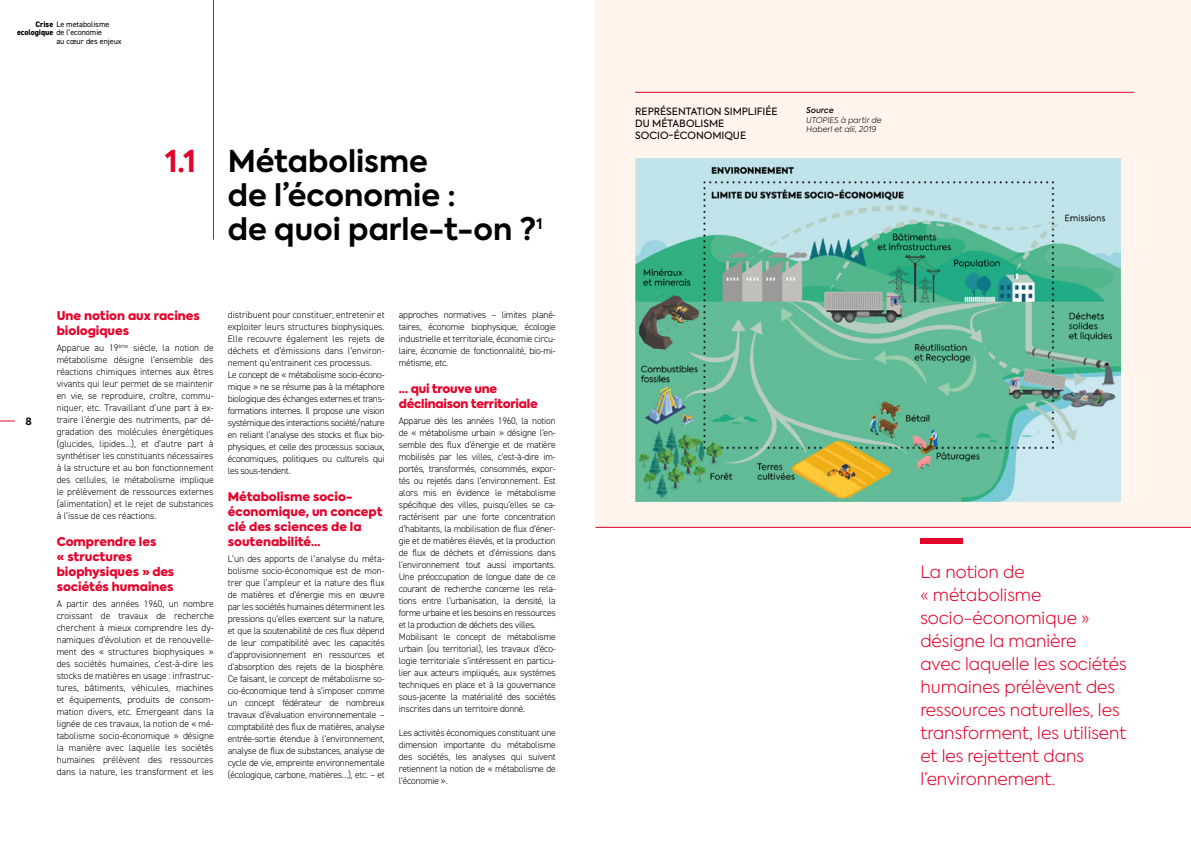
<style>
.page{position:relative;width:1191px;height:842px;background:#fff}
.page>*{position:absolute;margin:0;border:0;box-sizing:border-box;transform-origin:0 0}
.t1{font:700 30px/34px "Axiforma";color:#000}
.t2{font:700 30px "Axiforma";color:#e4032b}
.t3{font:300 17px/23px "Axiforma";color:#e4032b}
.t4{font:900 12px/15px "Axiforma";color:#e4032b}
.t5{font:900 12px/15px "Axiforma";letter-spacing:-.02em;color:#e4032b}
.t6{font:10px/12px "Axiforma";color:#000}
.t7{font:700 10px "Axiforma";color:#000}
.t8{font:300 9.5px/12px "DIN2014";letter-spacing:-.02em;color:#000;text-align:justify}
.t9{font:8px "DIN2014";color:#000}
.t10{font:italic 300 8px/9.6px "Axiforma";color:#000}
.t11{font:italic 500 8px "Axiforma";color:#000}
.s1{font-weight:800}
</style>
<div class="page">
<svg style="left:0;top:421px;width:15px;height:1px"></svg>
<hr style="left:213px;top:0;width:1px;height:240px;background:#e4032b">
<div style="left:595px;top:0;width:596px;height:527px;background:#fff5ed"></div>
<hr style="left:595px;top:527px;width:596px;height:1px;background:#e4032b">
<img style="left:635px;top:158px;width:485px;height:343px">
<hr style="left:635px;top:92px;width:499px;height:1px;background:#e4032b">
<div style="left:920px;top:538px;width:43px;height:6px;background:#e4032b"></div>
<p class="t9" style="left:35px;top:19px;width:75px"><span class="s1">Crise</span> Le metabolisme</p>
<p class="t9" style="left:17px;top:28px;width:87px"><span class="s1">ecologique</span> de l’economie</p>
<p class="t9" style="left:56px;top:36px;width:67px">au cœur des enjeux</p>
<p class="t7" style="left:25px;top:414px;width:8px">8</p>
<h1 class="t2" style="left:165px;top:141px;width:33px">1.1</h1>
<h1 class="t1" style="left:228px;top:145px;width:316px">Métabolisme<br>de l’économie :<br>de quoi parle-t-on ?<sup>1</sup></h1>
<p class="t4" style="left:57px;top:308px;width:145px">Une notion aux racines biologiques</p>
<p class="t8" style="left:57px;top:341px;width:158px">Apparue au 19<sup>ème</sup> siècle, la notion de métabolisme désigne l’ensemble des réactions chimiques internes aux êtres vivants qui leur permet de se maintenir en vie, se reproduire, croître, commu&shy;niquer, etc. Travaillant d’une part à ex&shy;traire l’énergie des nutriments, par dé&shy;gradation des molécules énergétiques (glucides, lipides...), et d’autre part à synthétiser les constituants nécessaires à la structure et au bon fonctionnement des cellules, le métabolisme implique le prélèvement de ressources externes (alimentation) et le rejet de substances à l’issue de ces réactions.</p>
<p class="t4" style="left:57px;top:534px;width:119px">Comprendre les<br>« structures biophysiques » des sociétés humaines</p>
<p class="t8" style="left:57px;top:597px;width:158px">A partir des années 1960, un nombre croissant de travaux de recherche cherchent à mieux comprendre les dy&shy;namiques d’évolution et de renouvelle&shy;ment des « structures biophysiques » des sociétés humaines, c’est-à-dire les stocks de matières en usage : infrastruc&shy;tures, bâtiments, véhicules, machines et équipements, produits de consom&shy;mation divers, etc. Emergeant dans la lignée de ces travaux, la notion de « mé&shy;tabolisme socio-économique » désigne la manière avec laquelle les sociétés humaines prélèvent des ressources dans la nature, les transforment et les</p>
<p class="t8" style="left:228px;top:309px;width:158px;text-align:left">distribuent pour constituer, entretenir et exploiter leurs structures biophysiques.<br>Elle recouvre également les rejets de déchets et d’émissions dans l’environ&shy;nement qu’entrainent ces processus.<br>Le concept de « métabolisme socio-écono&shy;mique » ne se résume pas à la métaphore biologique des échanges externes et trans&shy;formations internes. Il propose une vision systémique des interactions société/nature en reliant l’analyse des stocks et flux bio&shy;physiques, et celle des processus sociaux, économiques, politiques ou culturels qui les sous-tendent.</p>
<p class="t4" style="left:228px;top:489px;width:156px">Métabolisme socio&shy;économique, un concept clé des sciences de la soutenabilité…</p>
<p class="t8" style="left:228px;top:553px;width:158px">L’un des apports de l’analyse du méta&shy;bolisme socio-économique est de mon&shy;trer que l’ampleur et la nature des flux de matières et d’énergie mis en œuvre par les sociétés humaines déterminent les pressions qu’elles exercent sur la nature, et que la soutenabilité de ces flux dépend de leur compatibilité avec les capacités d’approvisionnement en ressources et d’absorption des rejets de la biosphère.<br>Ce faisant, le concept de métabolisme so&shy;cio-économique tend à s’imposer comme un concept fédérateur de nombreux travaux d’évaluation environnementale – comptabilité des flux de matières, analyse entrée-sortie étendue à l’environnement, analyse de flux de substances, analyse de cycle de vie, empreinte environnementale (écologique, carbone, matières…), etc. – et</p>
<p class="t8" style="left:399px;top:309px;width:158px">approches normatives – limites plané&shy;taires, économie biophysique, écologie industrielle et territoriale, économie circu&shy;laire, économie de fonctionnalité, bio-mi&shy;métisme, etc.</p>
<p class="t5" style="left:399px;top:381px;width:140px">… qui trouve une déclinaison territoriale</p>
<p class="t8" style="left:399px;top:415px;width:158px;text-align:left">Apparue dès les années 1960, la notion de « métabolisme urbain » désigne l’en&shy;semble des flux d’énergie et de matière mobilisés par les villes, c’est-à-dire im&shy;portés, transformés, consommés, expor&shy;tés ou rejetés dans l’environnement. Est alors mis en évidence le métabolisme spécifique des villes, puisqu’elles se ca&shy;ractérisent par une forte concentration d’habitants, la mobilisation de flux d’éner&shy;gie et de matières élevés, et la production de flux de déchets et d’émissions dans l’environnement tout aussi importants.<br>Une préoccupation de longue date de ce courant de recherche concerne les rela&shy;tions entre l’urbanisation, la densité, la forme urbaine et les besoins en ressources et la production de déchets des villes.<br>Mobilisant le concept de métabolisme urbain (ou territorial), les travaux d’éco&shy;logie territoriale s’intéressent en particu&shy;lier aux acteurs impliqués, aux systèmes techniques en place et à la gouvernance sous-jacente la matérialité des sociétés inscrites dans un territoire donné.</p>
<p class="t8" style="left:399px;top:727px;width:158px">Les activités économiques constituant une dimension importante du métabolisme des sociétés, les analyses qui suivent retiennent la notion de « métabolisme de l’économie ».</p>
<p class="t6" style="left:635px;top:105px;width:144px">REPRÉSENTATION SIMPLIFIÉE<br>DU MÉTABOLISME<br>SOCIO-ÉCONOMIQUE</p>
<p class="t11" style="left:806px;top:105px;width:29px">Source</p>
<p class="t10" style="left:806px;top:115px;width:77px">UTOPIES à partir de<br>Haberl et alii, 2019</p>
<h2 class="t3" style="left:920px;top:560px;width:208px">La notion de<br>« métabolisme socio-économique » désigne la manière<br>avec laquelle les sociétés humaines prélèvent des ressources naturelles, les transforment, les utilisent et les rejettent dans l’environnement.</h2>
</div>
